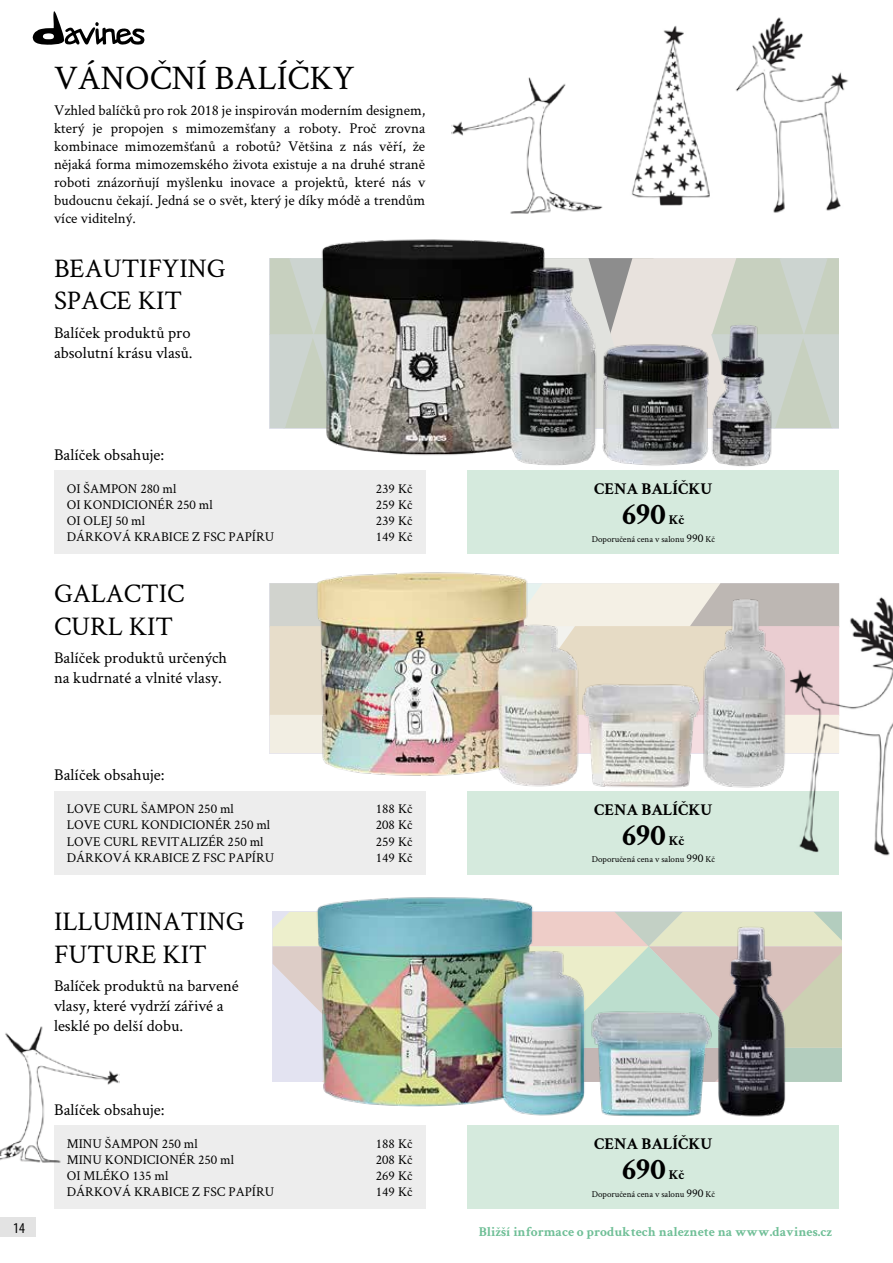
<style>
.page{position:relative;width:893px;height:1263px;background:#fff}
.page>*{position:absolute;margin:0;border:0;box-sizing:border-box;transform-origin:0 0}
.t1{font:34.5px "Crimson Text";color:#000}
.t2{font:700 31.5px "Crimson Text";color:#000}
.t3{font:27px/32.4px "Crimson Text";color:#000}
.t4{font:16.5px/19.8px "Crimson Text";color:#000}
.t5{font:700 16.5px "Crimson Text";color:#000}
.t6{font:15px/18px "Crimson Text";color:#000;text-align:justify}
.t7{font:condensed 15px "Myriad Pro";color:#000}
.t8{font:13.5px "Crimson Text";color:#000}
.t9{font:700 13.5px "Crimson Text";color:#70bf97}
.t10{font:700 13.5px "Crimson Text";color:#000}
.t11{font:9px "Crimson Text";color:#000}
.s1{font-size:12px}
</style>
<div class="page">
<svg style="left:270px;top:258px;width:569px;height:170px;background:#c9d2c7"></svg>
<svg style="left:270px;top:583px;width:569px;height:170px;background:#e3ddd0"></svg>
<div style="left:468px;top:1125px;width:371px;height:84px;background:#d5eadd"></div>
<div style="left:468px;top:470px;width:371px;height:84px;background:#d5eadd"></div>
<div style="left:468px;top:791px;width:371px;height:83px;background:#d5eadd"></div>
<div style="left:54px;top:1125px;width:371px;height:84px;background:#ededed"></div>
<div style="left:54px;top:470px;width:371px;height:84px;background:#ededed"></div>
<div style="left:54px;top:791px;width:371px;height:83px;background:#ededed"></div>
<img style="left:452px;top:17px;width:397px;height:197px">
<img style="left:0;top:1026px;width:119px;height:137px">
<img style="left:799px;top:586px;width:94px;height:270px">
<svg style="left:273px;top:912px;width:569px;height:170px;background:#d3d6c9"></svg>
<img style="left:292px;top:897px;width:518px;height:220px">
<img style="left:298px;top:239px;width:498px;height:237px">
<img style="left:292px;top:572px;width:518px;height:221px">
<svg style="left:32px;top:11px;width:113px;height:34px"></svg>
<div style="left:0;top:1217px;width:35px;height:19px;background:#e3e3e3"></div>
<h1 class="t1" style="left:54px;top:54px;width:302px">VÁNOČNÍ BALÍČKY</h1>
<p class="t6" style="left:54px;top:101px;width:373px">Vzhled balíčků pro rok 2018 je inspirován moderním designem, který je propojen s mimozemšťany a roboty. Proč zrovna kombinace mimozemšťanů a robotů? Většina z nás věří, že nějaká forma mimozemského života existuje a na druhé straně roboti znázorňují myšlenku inovace a projektů, které nás v budoucnu čekají. Jedná se o svět, který je díky módě a trendům více viditelný.</p>
<h3 class="t3" style="left:54px;top:251px;width:173px">BEAUTIFYING<br>SPACE KIT</h3>
<p class="t4" style="left:54px;top:322px;width:140px">Balíček produktů pro absolutní krásu vlasů.</p>
<p class="t4" style="left:54px;top:444px;width:112px">Balíček obsahuje:</p>
<p class="t8" style="left:67px;top:479px;width:111px">OI ŠAMPON 280 ml</p>
<p class="t8" style="left:376px;top:479px;width:38px">239 Kč</p>
<p class="t8" style="left:67px;top:495px;width:147px">OI KONDICIONÉR 250 ml</p>
<p class="t8" style="left:376px;top:495px;width:38px">259 Kč</p>
<p class="t8" style="left:67px;top:511px;width:80px">OI OLEJ 50 ml</p>
<p class="t8" style="left:376px;top:511px;width:38px">239 Kč</p>
<p class="t8" style="left:67px;top:528px;width:209px">DÁRKOVÁ KRABICE Z FSC PAPÍRU</p>
<p class="t8" style="left:376px;top:528px;width:38px">149 Kč</p>
<h3 class="t3" style="left:54px;top:576px;width:132px">GALACTIC<br>CURL KIT</h3>
<p class="t4" style="left:54px;top:647px;width:175px">Balíček produktů určených na kudrnaté a vlnité vlasy.</p>
<p class="t7" style="left:13px;top:1220px;width:13px">14</p>
<p class="t4" style="left:54px;top:764px;width:112px">Balíček obsahuje:</p>
<p class="t8" style="left:67px;top:800px;width:169px">LOVE CURL ŠAMPON 250 ml</p>
<p class="t8" style="left:376px;top:800px;width:38px">188 Kč</p>
<p class="t8" style="left:67px;top:816px;width:205px">LOVE CURL KONDICIONÉR 250 ml</p>
<p class="t8" style="left:376px;top:816px;width:38px">208 Kč</p>
<p class="t8" style="left:67px;top:832px;width:198px">LOVE CURL REVITALIZÉR 250 ml</p>
<p class="t8" style="left:376px;top:832px;width:38px">259 Kč</p>
<p class="t8" style="left:67px;top:848px;width:209px">DÁRKOVÁ KRABICE Z FSC PAPÍRU</p>
<p class="t8" style="left:376px;top:848px;width:38px">149 Kč</p>
<h3 class="t3" style="left:54px;top:904px;width:192px">ILLUMINATING<br>FUTURE KIT</h3>
<p class="t4" style="left:54px;top:975px;width:186px">Balíček produktů na barvené vlasy, které vydrží zářivé a lesklé po delší dobu.</p>
<p class="t4" style="left:54px;top:1099px;width:112px">Balíček obsahuje:</p>
<p class="t8" style="left:67px;top:1134px;width:133px">MINU ŠAMPON 250 ml</p>
<p class="t8" style="left:376px;top:1134px;width:38px">188 Kč</p>
<p class="t8" style="left:67px;top:1150px;width:169px">MINU KONDICIONÉR 250 ml</p>
<p class="t8" style="left:376px;top:1150px;width:38px">208 Kč</p>
<p class="t8" style="left:67px;top:1166px;width:103px">OI MLÉKO 135 ml</p>
<p class="t8" style="left:376px;top:1166px;width:38px">269 Kč</p>
<p class="t8" style="left:67px;top:1183px;width:209px">DÁRKOVÁ KRABICE Z FSC PAPÍRU</p>
<p class="t8" style="left:376px;top:1183px;width:38px">149 Kč</p>
<p class="t5" style="left:594px;top:479px;width:120px">CENA BALÍČKU</p>
<h2 class="t2" style="left:622px;top:495px;width:45px">690</h2>
<p class="t10" style="left:669px;top:512px;width:17px">Kč</p>
<p class="t11" style="left:592px;top:533px;width:125px">Doporučená cena v salonu <span class="s1">990</span> Kč</p>
<p class="t5" style="left:594px;top:799px;width:120px">CENA BALÍČKU</p>
<h2 class="t2" style="left:622px;top:815px;width:45px">690</h2>
<p class="t10" style="left:669px;top:832px;width:17px">Kč</p>
<p class="t11" style="left:592px;top:853px;width:125px">Doporučená cena v salonu <span class="s1">990</span> Kč</p>
<p class="t5" style="left:594px;top:1134px;width:120px">CENA BALÍČKU</p>
<h2 class="t2" style="left:622px;top:1150px;width:45px">690</h2>
<p class="t10" style="left:669px;top:1167px;width:17px">Kč</p>
<p class="t11" style="left:592px;top:1188px;width:125px">Doporučená cena v salonu <span class="s1">990</span> Kč</p>
<p class="t9" style="left:479px;top:1224px;width:355px">Bližší informace o produktech naleznete na www.davines.cz</p>
</div>
